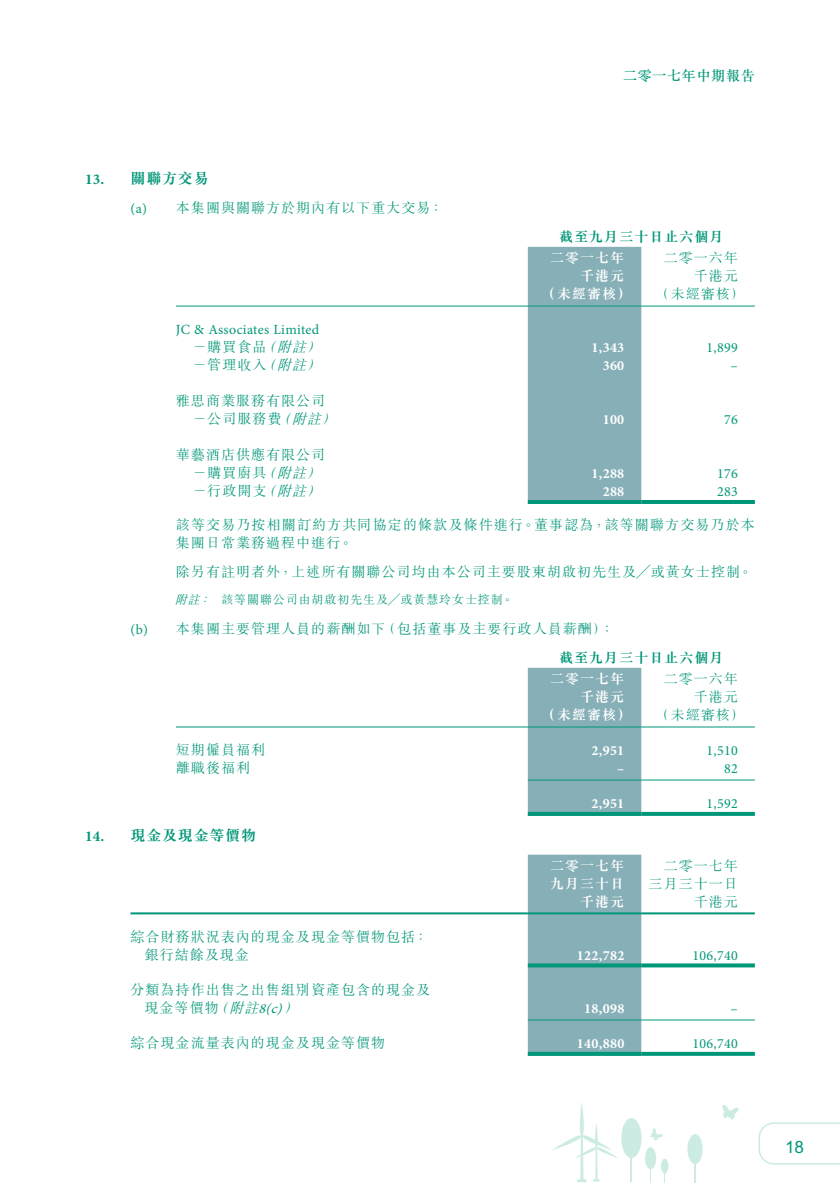
<style>
.page{position:relative;width:840px;height:1191px;background:#fff}
.page>*{position:absolute;margin:0;border:0;box-sizing:border-box;transform-origin:0 0}
.t1{font:700 17px "M Hei HK";color:#009778}
.t2{font:700 15px "M Sung HK";letter-spacing:.05em;color:#009778}
.t3{font:700 15px "Minion Pro";color:#009778}
.t4{font:300 14px/18px "M Sung HK";letter-spacing:.075em;color:#009778}
.t5{font:14px "Minion Pro";letter-spacing:.025em;color:#009778}
.t6{font:700 14px "Minion Pro";letter-spacing:.02em;color:#fff}
.t7{font:700 14px/18px "M Sung HK";letter-spacing:.07em;color:#fff}
.t8{font:italic 300 14px "M Sung HK";color:#009778}
.t9{font:700 14px "M Sung HK";letter-spacing:.07em;color:#009778}
.t10{font:500 14px "M Sung HK";letter-spacing:.05em;color:#009778}
.t11{font:italic 14px "Minion Pro";color:#009778}
.t12{font:300 12px "M Sung HK";letter-spacing:.075em;color:#009778}
.t13{font:italic 300 12px "M Sung HK";color:#009778}
.s1{font-family:"M Sung HK";font-weight:300}
</style>
<div class="page">
<svg style="left:722px;top:1105px;width:17px;height:16px"></svg>
<svg style="left:694px;top:1164px;width:1px;height:18px"></svg>
<div style="left:687px;top:1134px;width:15px;height:30px;background:#ccebe3;border-radius:50%"></div>
<hr style="left:630px;top:1147px;width:2px;height:35px;background:#ccebe3">
<div style="left:621px;top:1118px;width:20px;height:40px;background:#ccebe3;border-radius:50%"></div>
<div style="left:644px;top:1147px;width:11px;height:22px;background:#ccebe3;border-radius:50%"></div>
<div style="left:660px;top:1158px;width:8px;height:15px;background:#ccebe3;border-radius:50%"></div>
<svg style="left:552px;top:1102px;width:66px;height:80px"></svg>
<svg style="left:649px;top:1128px;width:13px;height:13px"></svg>
<svg style="left:758px;top:1122px;width:81px;height:42px"></svg>
<div style="left:527px;top:247px;width:114px;height:253px;background:#87afb7"></div>
<hr style="left:176px;top:305px;width:351px;height:1px;background:#009778">
<hr style="left:527px;top:305px;width:114px;height:1px;background:#009778">
<hr style="left:641px;top:305px;width:113px;height:1px;background:#009778">
<hr style="left:527px;top:500px;width:114px;height:4px;background:#009778">
<hr style="left:641px;top:500px;width:113px;height:4px;background:#009778">
<div style="left:527px;top:668px;width:114px;height:144px;background:#87afb7"></div>
<hr style="left:176px;top:726px;width:351px;height:1px;background:#009778">
<hr style="left:527px;top:726px;width:114px;height:1px;background:#009778">
<hr style="left:641px;top:726px;width:113px;height:1px;background:#009778">
<hr style="left:527px;top:779px;width:114px;height:1px;background:#009778">
<hr style="left:641px;top:779px;width:113px;height:1px;background:#009778">
<svg style="left:527px;top:812px;width:114px;height:4px"></svg>
<svg style="left:641px;top:812px;width:113px;height:4px"></svg>
<div style="left:527px;top:854px;width:114px;height:197px;background:#87afb7"></div>
<hr style="left:130px;top:912px;width:397px;height:2px;background:#009778">
<hr style="left:527px;top:912px;width:114px;height:2px;background:#009778">
<hr style="left:641px;top:912px;width:113px;height:2px;background:#009778">
<svg style="left:527px;top:963px;width:114px;height:4px"></svg>
<svg style="left:641px;top:963px;width:113px;height:4px"></svg>
<hr style="left:527px;top:1019px;width:114px;height:1px;background:#009778">
<hr style="left:641px;top:1019px;width:113px;height:1px;background:#009778">
<svg style="left:527px;top:1051px;width:114px;height:4px"></svg>
<svg style="left:641px;top:1051px;width:113px;height:4px"></svg>
<p class="t10" style="left:622px;top:66px;width:133px">二零一七年中期報告</p>
<p class="t3" style="left:85px;top:168px;width:21px">13.</p>
<p class="t3" style="left:85px;top:826px;width:21px">14.</p>
<p class="t2" style="left:130px;top:170px;width:80px">關聯方交易</p>
<p class="t5" style="left:130px;top:199px;width:18px">a( )</p>
<p class="t5" style="left:130px;top:620px;width:19px">b( )</p>
<p class="t4" style="left:176px;top:198px;width:268px">本集團與關聯方於期內有以下重大交易：</p>
<p class="t9" style="left:559px;top:230px;width:166px">截至九月三十日止六個月</p>
<p class="t4" style="left:663px;top:248px;width:76px">二零一六年</p>
<p class="t7" style="left:550px;top:249px;width:76px">二零一七年</p>
<p class="t7" style="left:580px;top:267px;width:46px">千港元</p>
<p class="t4" style="left:693px;top:266px;width:46px">千港元</p>
<p class="t7" style="left:541px;top:285px;width:91px">（未經審核）</p>
<p class="t4" style="left:654px;top:284px;width:91px">（未經審核(</p>
<p class="t5" style="left:176px;top:320px;width:145px">JC &amp; Associates Limited</p>
<p class="t4" style="left:193px;top:337px;width:75px">－購買食品</p>
<p class="t8" style="left:277px;top:337px;width:35px">附註</p>
<p class="t8" style="left:261px;top:337px;width:20px">（</p>
<p class="t8" style="left:307px;top:337px;width:20px">(</p>
<p class="t6" style="left:591px;top:338px;width:34px">1,343</p>
<p class="t5" style="left:706px;top:338px;width:33px">1,899</p>
<p class="t4" style="left:193px;top:355px;width:75px">－管理收入</p>
<p class="t4" style="left:176px;top:391px;width:151px">雅思商業服務有限公司</p>
<p class="t8" style="left:277px;top:355px;width:35px">附註</p>
<p class="t8" style="left:261px;top:355px;width:20px">（</p>
<p class="t8" style="left:307px;top:355px;width:20px">(</p>
<p class="t6" style="left:602px;top:356px;width:23px">360</p>
<p class="t5" style="left:730px;top:356px;width:9px">–</p>
<p class="t4" style="left:193px;top:409px;width:90px">－公司服務費</p>
<p class="t4" style="left:176px;top:445px;width:151px">華藝酒店供應有限公司</p>
<p class="t8" style="left:292px;top:409px;width:35px">附註</p>
<p class="t8" style="left:276px;top:409px;width:20px">（</p>
<p class="t8" style="left:322px;top:409px;width:20px">(</p>
<p class="t6" style="left:602px;top:410px;width:23px">100</p>
<p class="t5" style="left:723px;top:410px;width:15px">76</p>
<p class="t4" style="left:193px;top:463px;width:75px">－購買廚具</p>
<p class="t8" style="left:277px;top:463px;width:35px">附註</p>
<p class="t8" style="left:261px;top:463px;width:20px">（</p>
<p class="t8" style="left:307px;top:463px;width:20px">(</p>
<p class="t6" style="left:591px;top:464px;width:34px">1,288</p>
<p class="t5" style="left:716px;top:464px;width:22px">176</p>
<p class="t4" style="left:193px;top:481px;width:75px">－行政開支</p>
<p class="t4" style="left:176px;top:515px;width:580px">該等交易乃按相關訂約方共同協定的條款及條件進行。董事認為，該等關聯方交易乃於本集團日常業務過程中進行。</p>
<p class="t4" style="left:176px;top:562px;width:578px">除另有註明者外，上述所有關聯公司均由本公司主要股東胡啟初先生及╱或黃女士控制。</p>
<p class="t12" style="left:221px;top:591px;width:293px">該等關聯公司由胡啟初先生及╱或黃慧玲女士控制。</p>
<p class="t8" style="left:277px;top:481px;width:35px">附註</p>
<p class="t8" style="left:261px;top:481px;width:20px">（</p>
<p class="t8" style="left:307px;top:481px;width:20px">(</p>
<p class="t6" style="left:602px;top:482px;width:23px">288</p>
<p class="t5" style="left:716px;top:482px;width:22px">283</p>
<p class="t13" style="left:175px;top:591px;width:30px">附註</p>
<p class="t13" style="left:198px;top:591px;width:18px">：</p>
<p class="t4" style="left:176px;top:619px;width:211px">本集團主要管理人員的薪酬如下</p>
<p class="t4" style="left:381px;top:619px;width:234px">（包括董事及主要行政人員薪酬：(</p>
<p class="t9" style="left:559px;top:651px;width:166px">截至九月三十日止六個月</p>
<p class="t4" style="left:663px;top:669px;width:76px">二零一六年</p>
<p class="t7" style="left:550px;top:669px;width:76px">二零一七年</p>
<p class="t4" style="left:176px;top:740px;width:91px">短期僱員福利</p>
<p class="t4" style="left:176px;top:758px;width:76px">離職後福利</p>
<p class="t7" style="left:580px;top:687px;width:46px">千港元</p>
<p class="t4" style="left:693px;top:687px;width:46px">千港元</p>
<p class="t7" style="left:541px;top:705px;width:91px">（未經審核）</p>
<p class="t4" style="left:654px;top:705px;width:91px">（未經審核(</p>
<p class="t6" style="left:591px;top:740px;width:34px">2,951</p>
<p class="t5" style="left:706px;top:741px;width:33px">1,510</p>
<p class="t6" style="left:616px;top:758px;width:9px">–</p>
<p class="t5" style="left:723px;top:759px;width:15px">82</p>
<p class="t6" style="left:591px;top:793px;width:34px">2,951</p>
<p class="t5" style="left:706px;top:794px;width:33px">1,592</p>
<p class="t2" style="left:130px;top:828px;width:127px">現金及現金等價物</p>
<p class="t7" style="left:550px;top:856px;width:76px">二零一七年九月三十日</p>
<p class="t4" style="left:648px;top:856px;width:91px;text-align:right">二零一七年三月三十一日千港元</p>
<p class="t7" style="left:580px;top:892px;width:46px">千港元</p>
<p class="t4" style="left:130px;top:927px;width:298px">綜合財務狀況表內的現金及現金等價物包括：</p>
<p class="t4" style="left:145px;top:945px;width:106px">銀行結餘及現金</p>
<p class="t4" style="left:130px;top:980px;width:301px">分類為持作出售之出售組別資產包含的現金及</p>
<p class="t6" style="left:576px;top:945px;width:49px">122,782</p>
<p class="t5" style="left:692px;top:946px;width:47px">106,740</p>
<p class="t4" style="left:144px;top:998px;width:76px">現金等價物</p>
<p class="t8" style="left:229px;top:998px;width:35px">附註</p>
<p class="t8" style="left:213px;top:998px;width:20px">（</p>
<p class="t11" style="left:258px;top:999px;width:46px"><span class="s1">(</span>(c(8</p>
<p class="t6" style="left:584px;top:998px;width:42px">18,098</p>
<p class="t5" style="left:730px;top:999px;width:9px">–</p>
<p class="t4" style="left:130px;top:1033px;width:256px">綜合現金流量表內的現金及現金等價物</p>
<p class="t6" style="left:576px;top:1033px;width:49px">140,880</p>
<p class="t5" style="left:692px;top:1034px;width:47px">106,740</p>
<p class="t1" style="left:784px;top:1134px;width:20px">18</p>
</div>
